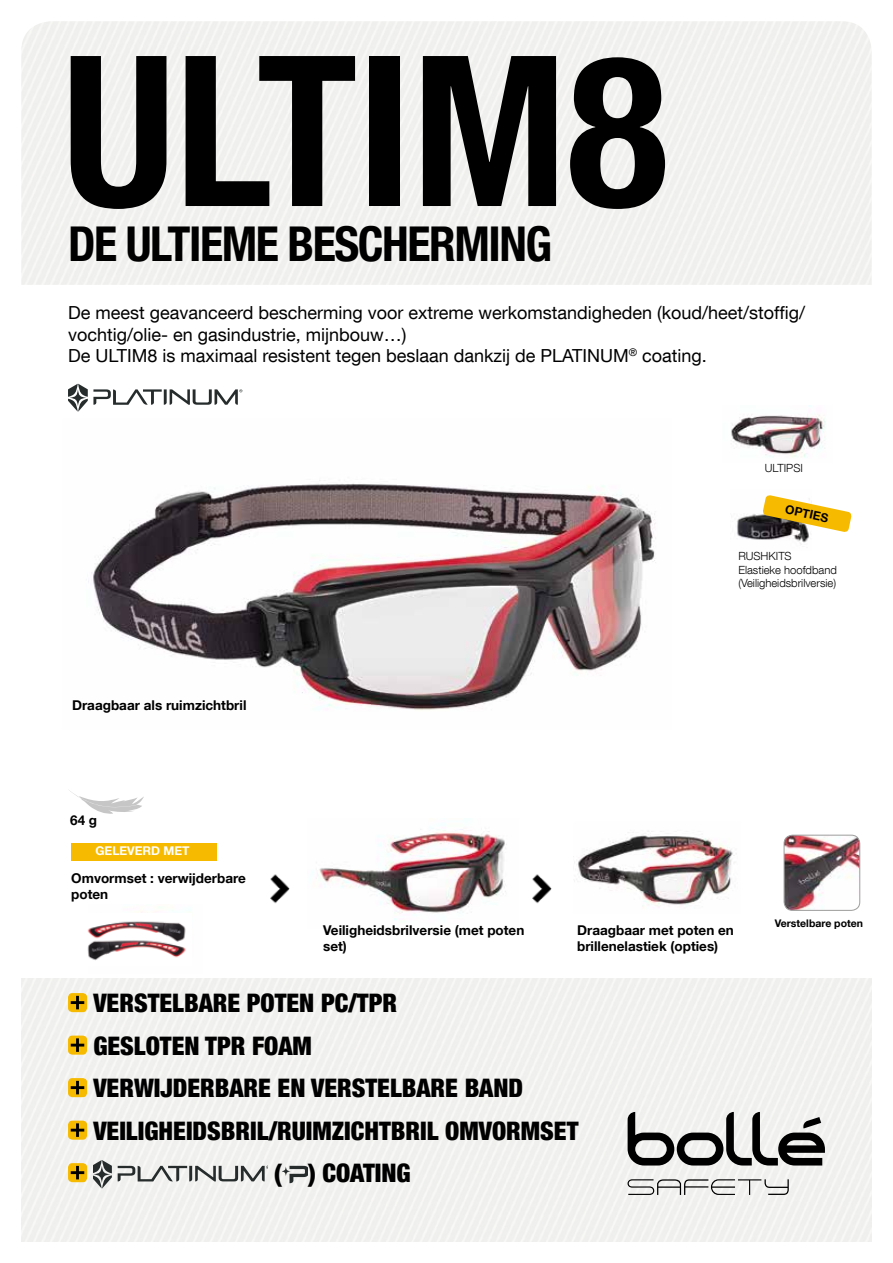
<style>
.page{position:relative;width:893px;height:1263px;background:#fff}
.page>*{position:absolute;margin:0;border:0;box-sizing:border-box;transform-origin:0 0}
.t1{font:700 condensed 210px "Helvetica Neue LT Com";color:#000}
.t2{font:700 condensed 48px "Helvetica Neue LT Com";letter-spacing:-.03em;color:#000}
.t3{font:900 condensed 25.5px "Helvetica Neue LT Com";color:#000}
.t4{font:18px/21.6px "Helvetica Neue LT Com";color:#000}
.t5{font:700 13.5px/16.2px "Helvetica Neue LT Com";color:#000}
.t6{font:700 12px "Helvetica Neue LT Com";color:#fff}
.t7{font:700 12px "Helvetica Neue LT Com";color:#000}
.t8{font:300 11.25px/13.5px "Helvetica Neue LT Com";color:#000}
.t9{font:700 10.5px "Helvetica Neue LT Com";color:#000}
</style>
<div class="page">
<img style="left:88px;top:480px;width:568px;height:230px">
<img style="left:574px;top:831px;width:163px;height:77px">
<svg style="left:69px;top:790px;width:75px;height:24px"></svg>
<svg style="left:628px;top:1112px;width:197px;height:53px"></svg>
<svg style="left:627px;top:1179px;width:162px;height:16px"></svg>
<div style="left:71px;top:842px;width:146px;height:18px;background:#f6ba00"></div>
<svg style="left:68px;top:384px;width:174px;height:28px"></svg>
<img style="left:731px;top:405px;width:95px;height:53px">
<img style="left:312px;top:818px;width:195px;height:102px">
<img style="left:784px;top:835px;width:76px;height:75px">
<div style="left:784px;top:835px;width:76px;height:75px;border:1px solid #9d9d9c;border-radius:9px"></div>
<img style="left:87px;top:921px;width:99px;height:40px">
<img style="left:270px;top:874px;width:20px;height:30px">
<img style="left:532px;top:874px;width:20px;height:30px">
<img style="left:737px;top:514px;width:73px;height:30px">
<div style="left:68px;top:993px;width:19px;height:19px;background:#f6ba00;border-radius:4px"></div>
<svg style="left:71px;top:996px;width:13px;height:13px"></svg>
<div style="left:68px;top:1035px;width:19px;height:20px;background:#f6ba00;border-radius:4px"></div>
<svg style="left:71px;top:1038px;width:13px;height:14px"></svg>
<div style="left:68px;top:1078px;width:19px;height:19px;background:#f6ba00;border-radius:4px"></div>
<svg style="left:71px;top:1081px;width:13px;height:13px"></svg>
<div style="left:68px;top:1120px;width:19px;height:20px;background:#f6ba00;border-radius:4px"></div>
<svg style="left:71px;top:1123px;width:13px;height:14px"></svg>
<div style="left:68px;top:1163px;width:19px;height:19px;background:#f6ba00;border-radius:4px"></div>
<svg style="left:71px;top:1166px;width:13px;height:13px"></svg>
<svg style="left:93px;top:1160px;width:19px;height:28px"></svg>
<svg style="left:93px;top:1166px;width:17px;height:17px"></svg>
<svg style="left:118px;top:1166px;width:150px;height:16px"></svg>
<svg style="left:282px;top:1166px;width:26px;height:17px"></svg>
<svg style="left:762px;top:495px;width:90px;height:38px"></svg>
<h1 class="t1" style="left:62px;top:6px;width:607px">ULTIM8</h1>
<h2 class="t2" style="left:68px;top:215px;width:486px">DE ULTIEME BESCHERMING</h2>
<p class="t4" style="left:68px;top:301px;width:739px">De meest geavanceerd bescherming voor extreme werkomstandigheden (koud/heet/stoffig/ vochtig/olie- en gasindustrie, mijnbouw…)<br>De ULTIM8 is maximaal resistent tegen beslaan dankzij de PLATINUM<sup>®</sup> coating.</p>
<p class="t8" style="left:765px;top:461px;width:40px">ULTIPSI</p>
<p class="t7" style="left:787px;top:502px;width:45px;rotate:12deg">OPTIES</p>
<p class="t5" style="left:72px;top:697px;width:176px">Draagbaar als ruimzichtbril</p>
<p class="t5" style="left:70px;top:812px;width:29px">64 g</p>
<p class="t6" style="left:95px;top:843px;width:96px">GELEVERD MET</p>
<p class="t5" style="left:71px;top:869px;width:176px">Omvormset : verwijderbare poten</p>
<p class="t8" style="left:738px;top:549px;width:100px">RUSHKITS<br>Elastieke hoofdband (Veiligheidsbrilversie)</p>
<p class="t5" style="left:323px;top:921px;width:203px">Veiligheidsbrilversie (met poten set)</p>
<p class="t5" style="left:577px;top:921px;width:158px">Draagbaar met poten en brillenelastiek (opties)</p>
<p class="t9" style="left:775px;top:917px;width:90px">Verstelbare poten</p>
<h3 class="t3" style="left:93px;top:988px;width:305px">VERSTELBARE POTEN PC/TPR</h3>
<h3 class="t3" style="left:93px;top:1030px;width:220px">GESLOTEN TPR FOAM</h3>
<h3 class="t3" style="left:93px;top:1073px;width:431px">VERWIJDERBARE EN VERSTELBARE BAND</h3>
<h3 class="t3" style="left:93px;top:1115px;width:487px">VEILIGHEIDSBRIL/RUIMZICHTBRIL OMVORMSET</h3>
<h3 class="t3" style="left:274px;top:1158px;width:138px">( ) COATING</h3>
</div>
